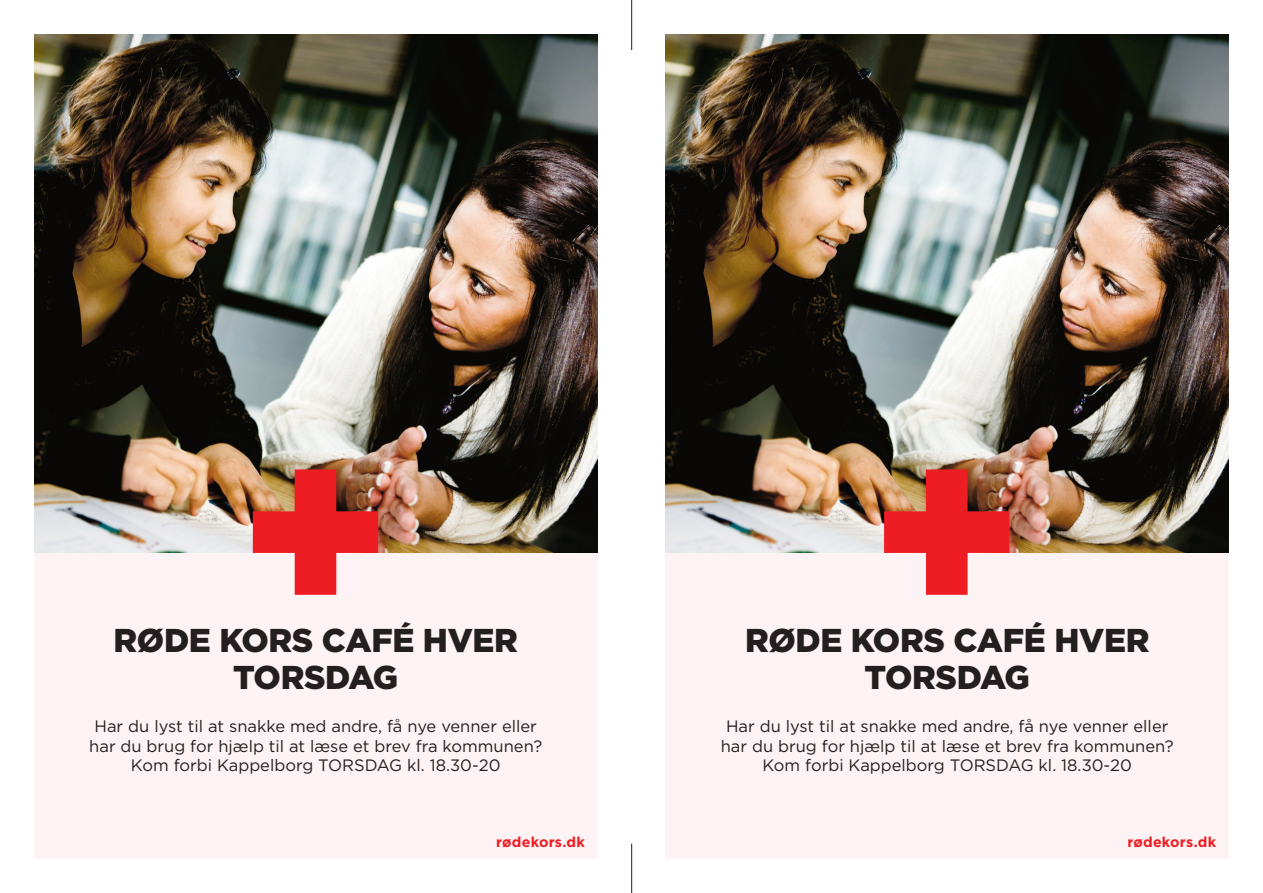
<style>
.page{position:relative;width:1263px;height:893px;background:#fff}
.page>*{position:absolute;margin:0;border:0;box-sizing:border-box;transform-origin:0 0}
.Forside_rubrik{font:900 33px/37.5px "Gotham";letter-spacing:-.01em;color:#231f20;text-align:center}
.forside_underrubrik{font:16.5px/19.5px "Gotham";color:#231f20;text-align:center}
.t1{font:700 14.25px "Gotham";letter-spacing:.015em;color:#ee1d23}
</style>
<div class="page">
<hr style="left:631px;top:0;width:1px;height:50px;background:#231f20">
<hr style="left:631px;top:844px;width:1px;height:49px;background:#231f20">
<div style="left:34px;top:553px;width:564px;height:306px;background:#fdf3f4"></div>
<div style="left:665px;top:553px;width:564px;height:306px;background:#fdf3f4"></div>
<img style="left:34px;top:34px;width:564px;height:519px">
<img style="left:665px;top:34px;width:564px;height:519px">
<svg style="left:253px;top:469px;width:125px;height:126px"></svg>
<svg style="left:884px;top:469px;width:125px;height:126px"></svg>
<p class="Forside_rubrik" style="left:114px;top:621px;width:406px">RØDE KORS CAFÉ HVER<br>TORSDAG</p>
<p class="Forside_rubrik" style="left:745px;top:621px;width:406px">RØDE KORS CAFÉ HVER<br>TORSDAG</p>
<p class="forside_underrubrik" style="left:89px;top:716px;width:454px">Har du lyst til at snakke med andre, få nye venner eller har du brug for hjælp til at læse et brev fra kommunen?</p>
<p class="forside_underrubrik" style="left:131px;top:755px;width:371px">Kom forbi Kappelborg TORSDAG kl. 18.30-20</p>
<p class="forside_underrubrik" style="left:721px;top:716px;width:454px">Har du lyst til at snakke med andre, få nye venner eller har du brug for hjælp til at læse et brev fra kommunen?</p>
<p class="forside_underrubrik" style="left:762px;top:755px;width:371px">Kom forbi Kappelborg TORSDAG kl. 18.30-20</p>
<p class="t1" style="left:496px;top:833px;width:90px">rødekors.dk</p>
<p class="t1" style="left:1127px;top:833px;width:90px">rødekors.dk</p>
</div>
